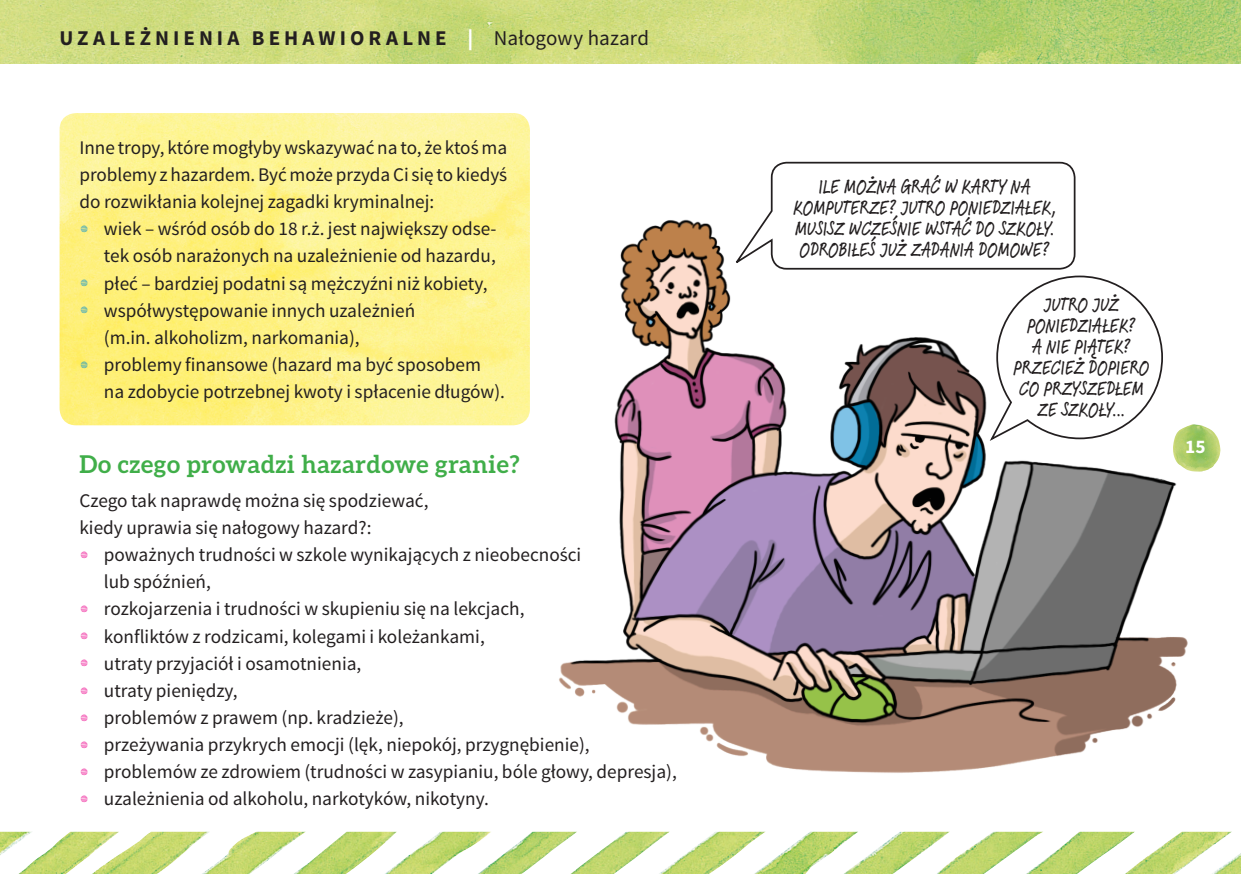
<style>
.page{position:relative;width:1241px;height:874px;background:#fff}
.page>*{position:absolute;margin:0;border:0;box-sizing:border-box;transform-origin:0 0}
.TYT_SREDNI{font:700 24.5px "Aleo";letter-spacing:.025em;color:#40ae49}
.KARTKA_TYT_A__26p{font:500 21px/21px "Feltpen Com";letter-spacing:-.01em;color:#231f20;text-align:center}
.t1{font:700 21px "Source Sans Pro";letter-spacing:.19em;color:#231f20}
.TEXT_BODY{font:19.25px/27.1px "Source Sans Pro";color:#231f20}
.t2{font:700 19.25px "Source Sans Pro";color:#fff}
.s1{font-weight:900;color:#fff}
.s2{font-weight:400}
.s3{font-family:"Festivo Letters No.4";font-size:26.25px;color:#008fd5}
.s4{font-family:"Festivo Letters No.4";font-size:26.25px;color:#ed028c}
</style>
<div class="page">
<img style="left:0;top:831px;width:1240px;height:42px">
<img style="left:0;top:0;width:1240px;height:63px">
<img style="left:60px;top:113px;width:470px;height:312px">
<img style="left:486px;top:148px;width:735px;height:625px">
<svg style="left:730px;top:161px;width:433px;height:282px"></svg>
<p class="t1" style="left:60px;top:25px;width:591px">UZALEŻNIENIA BEHAWIORALNE <span class="s1">|</span> <span class="s2">Nałogowy hazard</span></p>
<p class="TEXT_BODY" style="left:79px;top:134px;width:429px;text-align:justify">Inne tropy, które mogłyby wskazywać na to, że ktoś ma problemy z hazardem. Być może przyda Ci się to kiedyś do rozwikłania kolejnej zagadki kryminalnej:</p>
<p class="TEXT_BODY" style="left:79px;top:215px;width:418px;text-align:right"><span class="s3">•</span> wiek – wśród osób do 18 r.ż. jest największy odse&shy;tek osób narażonych na uzależnienie od hazardu,</p>
<p class="TEXT_BODY" style="left:79px;top:270px;width:409px"><span class="s3">•</span> płeć – bardziej podatni są mężczyźni niż kobiety,</p>
<p class="TEXT_BODY" style="left:104px;top:297px;width:313px;text-indent:-24px"><span class="s3">•</span> współwystępowanie innych uzależnień (m.in. alkoholizm, narkomania),</p>
<p class="TEXT_BODY" style="left:104px;top:351px;width:402px;text-indent:-24px"><span class="s3">•</span> problemy finansowe (hazard ma być sposobem na zdobycie potrzebnej kwoty i spłacenie długów).</p>
<p class="TYT_SREDNI" style="left:79px;top:449px;width:441px">Do czego prowadzi hazardowe granie?</p>
<p class="TEXT_BODY" style="left:79px;top:487px;width:350px">Czego tak naprawdę można się spodziewać, kiedy uprawia się nałogowy hazard?:</p>
<p class="TEXT_BODY" style="left:104px;top:541px;width:479px;text-indent:-24px"><span class="s4">•</span> poważnych trudności w szkole wynikających z nieobecności lub spóźnień,</p>
<p class="TEXT_BODY" style="left:79px;top:595px;width:446px"><span class="s4">•</span> rozkojarzenia i trudności w skupieniu się na lekcjach,</p>
<p class="TEXT_BODY" style="left:79px;top:622px;width:407px"><span class="s4">•</span> konfliktów z rodzicami, kolegami i koleżankami,</p>
<p class="TEXT_BODY" style="left:79px;top:649px;width:283px"><span class="s4">•</span> utraty przyjaciół i osamotnienia,</p>
<p class="TEXT_BODY" style="left:79px;top:677px;width:160px"><span class="s4">•</span> utraty pieniędzy,</p>
<p class="TEXT_BODY" style="left:79px;top:704px;width:326px"><span class="s4">•</span> problemów z prawem (np. kradzieże),</p>
<p class="TEXT_BODY" style="left:79px;top:731px;width:511px"><span class="s4">•</span> przeżywania przykrych emocji (lęk, niepokój, przygnębienie),</p>
<p class="TEXT_BODY" style="left:79px;top:758px;width:599px"><span class="s4">•</span> problemów ze zdrowiem (trudności w zasypianiu, bóle głowy, depresja),</p>
<p class="TEXT_BODY" style="left:79px;top:785px;width:411px"><span class="s4">•</span> uzależnienia od alkoholu, narkotyków, nikotyny.</p>
<p class="KARTKA_TYT_A__26p" style="left:792px;top:175px;width:265px">ILE MOŻNA GRAĆ W KARTY NA<br>KOMPUTERZE? JUTRO PONIEDZIAŁEK,<br>MUSISZ WCZEŚNIE WSTAĆ DO SZKOŁY.</p>
<p class="KARTKA_TYT_A__26p" style="left:799px;top:238px;width:251px">ODROBIŁEŚ JUŻ ZADANIA DOMOWE?</p>
<p class="KARTKA_TYT_A__26p" style="left:1026px;top:293px;width:111px">JUTRO JUŻ<br>PONIEDZIAŁEK?<br>A NIE PIĄTEK?</p>
<p class="KARTKA_TYT_A__26p" style="left:1013px;top:356px;width:137px">PRZECIEŻ DOPIERO<br>CO PRZYSZEDŁEM<br>ZE SZKOŁY...</p>
<p class="t2" style="left:1184px;top:434px;width:22px">15</p>
</div>
